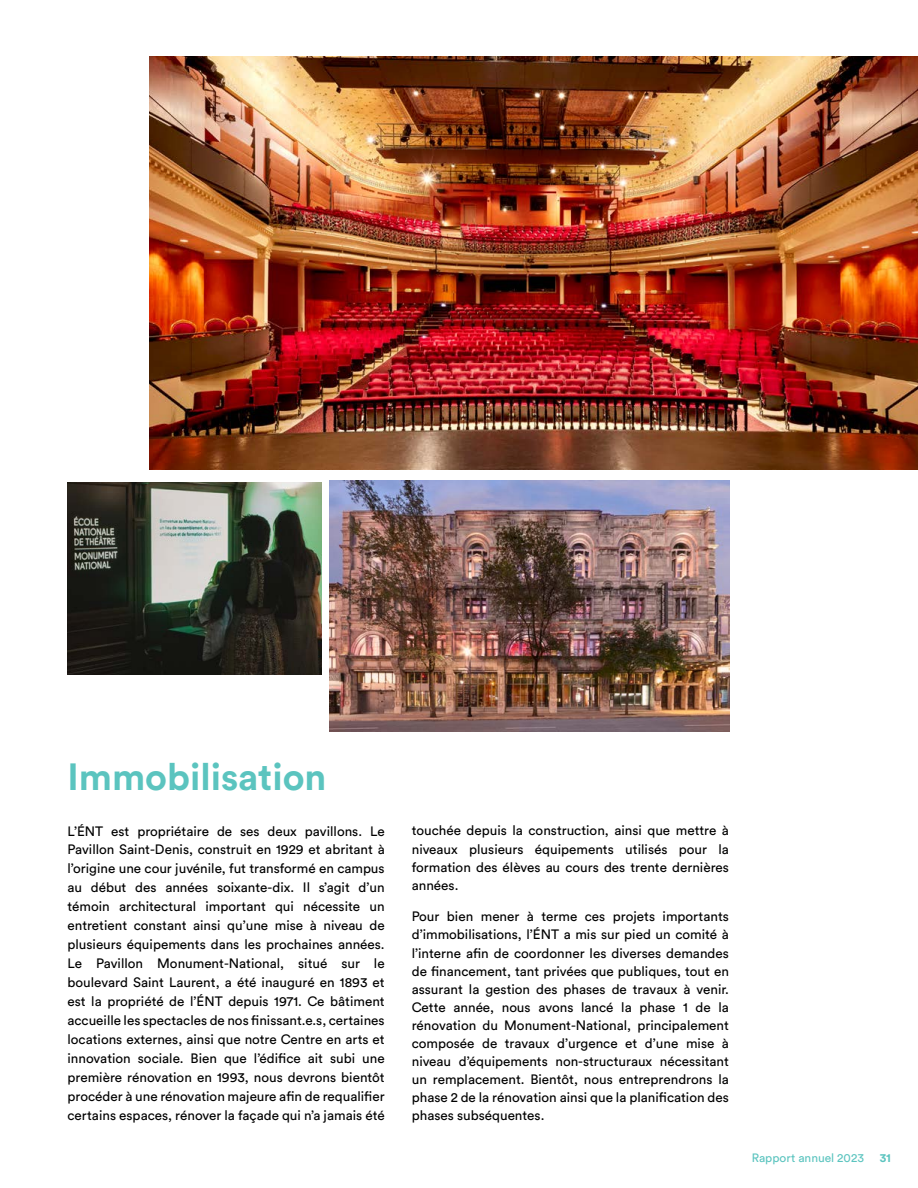
<style>
.page{position:relative;width:918px;height:1188px;background:#fff}
.page>*{position:absolute;margin:0;border:0;box-sizing:border-box;transform-origin:0 0}
.t1{font:700 37.5px "Circular Pro";color:#5bc4bf}
.t2{font:13.5px/19px "Circular Pro";color:#000;text-align:justify}
.t3{font:12px "Circular Pro";color:#5bc4bf}
.t4{font:700 12px "Circular Pro";color:#5bc4bf}
</style>
<div class="page">
<img style="left:149px;top:56px;width:769px;height:414px">
<img style="left:68px;top:483px;width:254px;height:192px">
<img style="left:329px;top:481px;width:400px;height:250px">
<h1 class="t1" style="left:68px;top:751px;width:261px">Immobilisation</h1>
<p class="t2" style="left:68px;top:821px;width:319px">L’ÉNT est propriétaire de ses deux pavillons. Le Pavillon Saint-Denis, construit en 1929 et abritant à l’origine une cour juvénile, fut transformé en campus au début des années soixante-dix. Il s’agit d’un témoin architectural important qui nécessite un entretient constant ainsi qu’une mise à niveau de plusieurs équipements dans les prochaines années.<br>Le Pavillon Monument-National, situé sur le boulevard Saint Laurent, a été inauguré en 1893 et est la propriété de l’ÉNT depuis 1971. Ce bâtiment accueille les spectacles de nos finissant.e.s, certaines locations externes, ainsi que notre Centre en arts et innovation sociale. Bien que l’édifice ait subi une première rénovation en 1993, nous devrons bientôt procéder à une rénovation majeure afin de requalifier certains espaces, rénover la façade qui n’a jamais été</p>
<p class="t2" style="left:412px;top:821px;width:319px;line-height:18.1px">touchée depuis la construction, ainsi que mettre à niveaux plusieurs équipements utilisés pour la formation des élèves au cours des trente dernières années.</p>
<p class="t2" style="left:412px;top:907px;width:319px;line-height:18.1px">Pour bien mener à terme ces projets importants d’immobilisations, l’ÉNT a mis sur pied un comité à l’interne afin de coordonner les diverses demandes de financement, tant privées que publiques, tout en assurant la gestion des phases de travaux à venir.<br>Cette année, nous avons lancé la phase 1 de la rénovation du Monument-National, principalement composée de travaux d’urgence et d’une mise à niveau d’équipements non-structuraux nécessitant un remplacement. Bientôt, nous entreprendrons la phase 2 de la rénovation ainsi que la planification des phases subséquentes.</p>
<p class="t3" style="left:752px;top:1150px;width:114px">Rapport annuel 2023</p>
<p class="t4" style="left:880px;top:1150px;width:13px">31</p>
</div>
